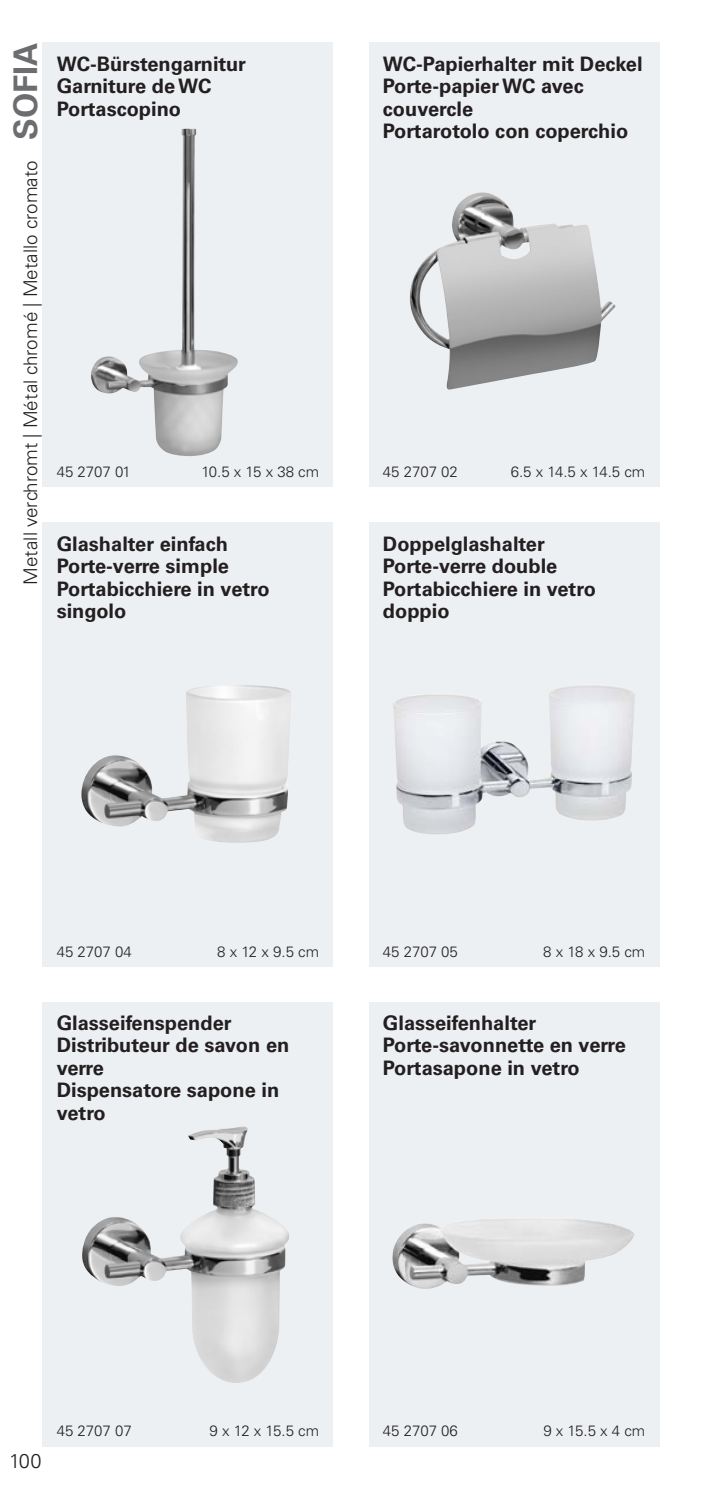
<style>
.page{position:relative;width:702px;height:1489px;background:#fff}
.page>*{position:absolute;margin:0;border:0;box-sizing:border-box;transform-origin:0 0}
.t1{font:700 20px/22.5px "Univers LT Pro 65";color:#231f20}
.t2{font:700 20px "Univers LT Pro 65";letter-spacing:-.02em;color:#231f20}
.t3{font:300 20px "Univers LT Std";color:#231f20}
.t4{font:300 18.75px "Univers LT Std";color:#231f20}
.t5{font:300 15px "Univers LT Std";color:#231f20}
.s1{font-family:"Univers LT Pro 65";font-weight:700;font-size:32.5px;color:#6c6d70}
</style>
<div class="page">
<div style="left:43px;top:43px;width:290px;height:444px;background:#edf0f3"></div>
<img style="left:91px;top:128px;width:147px;height:328px">
<div style="left:369px;top:43px;width:290px;height:444px;background:#edf0f3"></div>
<img style="left:410px;top:192px;width:205px;height:198px">
<div style="left:43px;top:522px;width:290px;height:445px;background:#edf0f3"></div>
<img style="left:81px;top:685px;width:210px;height:157px">
<div style="left:369px;top:522px;width:290px;height:445px;background:#edf0f3"></div>
<img style="left:393px;top:685px;width:242px;height:150px">
<div style="left:43px;top:1001px;width:290px;height:445px;background:#edf0f3"></div>
<img style="left:82px;top:1126px;width:207px;height:256px">
<div style="left:369px;top:1001px;width:290px;height:445px;background:#edf0f3"></div>
<img style="left:392px;top:1219px;width:242px;height:70px">
<p class="t4" style="left:19px;top:584px;width:543px;rotate:-90deg">Metall verchromt | Métal chromé | Metallo cromato <span class="s1">SOFIA</span></p>
<p class="t1" style="left:57px;top:52px;width:191px">WC-Bürstengarnitur<br>Garniture de WC<br>Portascopino</p>
<p class="t1" style="left:383px;top:52px;width:261px">WC-Papierhalter mit Deckel</p>
<p class="t1" style="left:383px;top:75px;width:202px">Porte-papier WC avec</p>
<p class="t1" style="left:383px;top:97px;width:92px">couvercle</p>
<p class="t1" style="left:383px;top:120px;width:247px">Portarotolo con coperchio</p>
<p class="t5" style="left:57px;top:462px;width:75px">45 2707 01</p>
<p class="t5" style="left:202px;top:462px;width:119px">10.5 x 15 x 38 cm</p>
<p class="t5" style="left:383px;top:462px;width:77px">45 2707 02</p>
<p class="t5" style="left:510px;top:462px;width:136px">6.5 x 14.5 x 14.5 cm</p>
<p class="t1" style="left:57px;top:532px;width:173px">Glashalter einfach</p>
<p class="t1" style="left:57px;top:554px;width:174px">Porte-verre simple</p>
<p class="t1" style="left:57px;top:577px;width:214px">Portabicchiere in vetro singolo</p>
<p class="t1" style="left:383px;top:532px;width:163px">Doppelglashalter</p>
<p class="t1" style="left:383px;top:554px;width:176px">Porte-verre double</p>
<p class="t1" style="left:383px;top:577px;width:214px">Portabicchiere in vetro doppio</p>
<p class="t5" style="left:57px;top:942px;width:77px">45 2707 04</p>
<p class="t5" style="left:217px;top:942px;width:103px">8 x 12 x 9.5 cm</p>
<p class="t5" style="left:383px;top:942px;width:77px">45 2707 05</p>
<p class="t5" style="left:543px;top:942px;width:104px">8 x 18 x 9.5 cm</p>
<p class="t1" style="left:57px;top:1011px;width:176px">Glasseifenspender</p>
<p class="t1" style="left:57px;top:1034px;width:234px">Distributeur de savon en verre</p>
<p class="t1" style="left:57px;top:1079px;width:224px">Dispensatore sapone in vetro</p>
<p class="t1" style="left:383px;top:1011px;width:155px">Glasseifenhalter</p>
<p class="t2" style="left:383px;top:1033px;width:244px">Porte-savonnette en verre</p>
<p class="t1" style="left:383px;top:1056px;width:198px">Portasapone in vetro</p>
<p class="t3" style="left:9px;top:1448px;width:34px">100</p>
<p class="t5" style="left:57px;top:1421px;width:77px">45 2707 07</p>
<p class="t5" style="left:209px;top:1421px;width:111px">9 x 12 x 15.5 cm</p>
<p class="t5" style="left:383px;top:1421px;width:77px">45 2707 06</p>
<p class="t5" style="left:543px;top:1421px;width:103px">9 x 15.5 x 4 cm</p>
</div>
